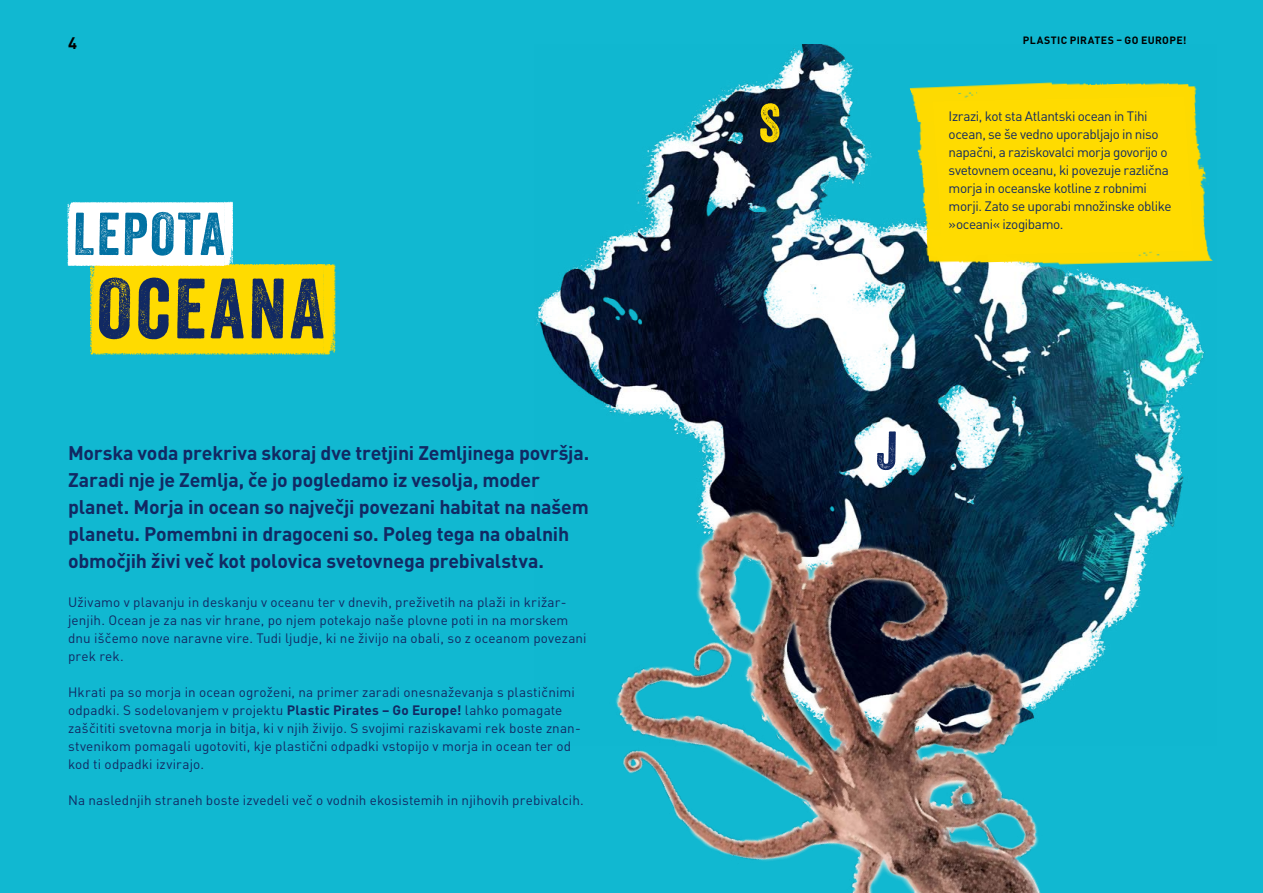
<style>
.page{position:relative;width:1263px;height:893px;background:#11b8d1}
.page>*{position:absolute;margin:0;border:0;box-sizing:border-box;transform-origin:0 0}
.t1{font:82.5px "Veneer";color:#112963}
.t2{font:58.5px "Veneer";color:#0071a2}
.t3{font:52.5px "Veneer";color:#ffdb00}
.t4{font:52.5px "Veneer";color:#112963}
.t5{font:700 19.5px/27px "DIN Pro";letter-spacing:-.01em;color:#112963}
.t6{font:700 16.5px "DIN Pro";color:#000}
.t7{font:13.5px/18px "DIN Pro";letter-spacing:.01em;color:#112963}
.t8{font:13.5px/18px "DIN Pro";letter-spacing:-.03em;color:#112963}
.t9{font:700 10.5px "DIN Pro";letter-spacing:.035em;color:#000}
.s1{font-weight:700}
</style>
<div class="page">
<img style="left:542px;top:44px;width:632px;height:260px">
<img style="left:1192px;top:86px;width:17px;height:139px">
<img style="left:912px;top:122px;width:20px;height:134px">
<img style="left:909px;top:74px;width:283px;height:48px">
<img style="left:927px;top:225px;width:286px;height:45px">
<div style="left:932px;top:96px;width:262px;height:160px;background:#ffdb00"></div>
<img style="left:536px;top:304px;width:669px;height:589px">
<svg style="left:91px;top:264px;width:245px;height:91px"></svg>
<div style="left:97px;top:265px;width:227px;height:88px;background:#ffdb00"></div>
<svg style="left:92px;top:266px;width:5px;height:87px"></svg>
<svg style="left:324px;top:265px;width:10px;height:88px"></svg>
<div style="left:73px;top:202px;width:151px;height:63px;background:#fff"></div>
<svg style="left:68px;top:203px;width:6px;height:63px"></svg>
<svg style="left:224px;top:202px;width:9px;height:63px"></svg>
<p class="t6" style="left:68px;top:29px;width:10px">4</p>
<h2 class="t2" style="left:73px;top:198px;width:155px">LEPOTA</h2>
<h1 class="t1" style="left:97px;top:258px;width:231px">OCEANA</h1>
<p class="t5" style="left:68px;top:437px;width:523px">Morska voda prekriva skoraj dve tretjini Zemljinega površja.<br>Zaradi nje je Zemlja, če jo pogledamo iz vesolja, moder planet. Morja in ocean so največji povezani habitat na našem planetu. Pomembni in dragoceni so. Poleg tega na obalnih območjih živi več kot polovica svetovnega prebivalstva.</p>
<p class="t7" style="left:68px;top:592px;width:520px">Uživamo v plavanju in deskanju v oceanu ter v dnevih, preživetih na plaži in križar&shy;jenjih. Ocean je za nas vir hrane, po njem potekajo naše plovne poti in na morskem dnu iščemo nove naravne vire. Tudi ljudje, ki ne živijo na obali, so z oceanom povezani prek rek.</p>
<p class="t7" style="left:68px;top:682px;width:514px">Hkrati pa so morja in ocean ogroženi, na primer zaradi onesnaževanja s plastičnimi odpadki. S sodelovanjem v projektu <span class="s1">Plastic Pirates – Go Europe!</span> lahko pomagate zaščititi svetovna morja in bitja, ki v njih živijo. S svojimi raziskavami rek boste znan&shy;stvenikom pomagali ugotoviti, kje plastični odpadki vstopijo v morja in ocean ter od kod ti odpadki izvirajo.</p>
<p class="t7" style="left:68px;top:790px;width:517px">Na naslednjih straneh boste izvedeli več o vodnih ekosistemih in njihovih prebivalcih.</p>
<h3 class="t3" style="left:758px;top:91px;width:24px">S</h3>
<p class="t9" style="left:1023px;top:32px;width:165px">PLASTIC PIRATES – GO EUROPE!</p>
<p class="t8" style="left:949px;top:106px;width:224px">Izrazi, kot sta Atlantski ocean in Tihi ocean, se še vedno uporabljajo in niso napačni, a raziskovalci morja govorijo o svetovnem oceanu, ki povezuje različna morja in oceanske kotline z robnimi morji. Zato se uporabi množinske oblike »oceani« izogibamo.</p>
<h3 class="t4" style="left:875px;top:418px;width:25px">J</h3>
</div>
